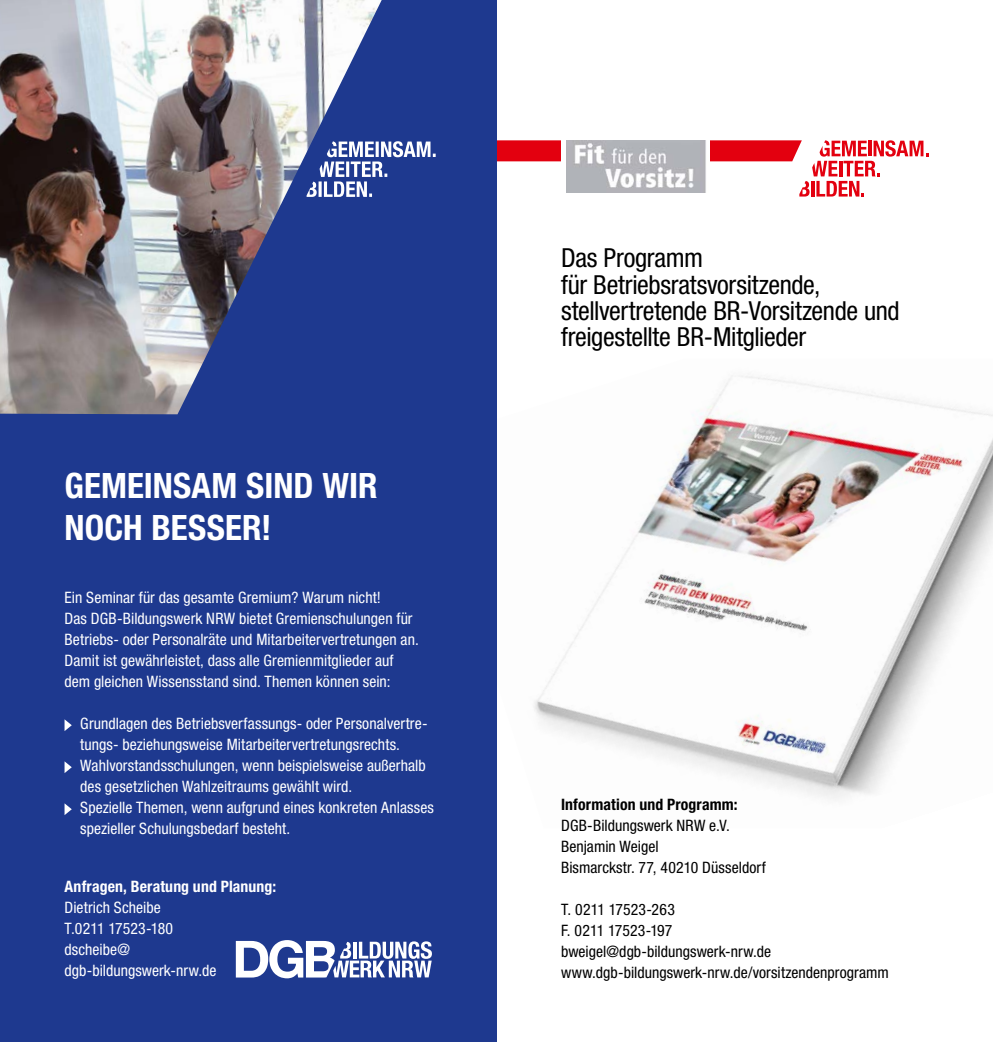
<style>
.page{position:relative;width:993px;height:1042px;background:#fff}
.page>*{position:absolute;margin:0;border:0;box-sizing:border-box;transform-origin:0 0}
.t1{font:700 condensed 35px/42px "Helvetica Neue LT Std";color:#fff}
.t2{font:condensed 26.25px/26.2px "Helvetica Neue LT Std";letter-spacing:-.01em;color:#000}
.t3{font:condensed 15.75px/21px "Helvetica Neue LT Std";color:#fff}
.t4{font:condensed 15.75px/21px "Helvetica Neue LT Std";color:#000}
.t5{font:700 condensed 15.75px "Helvetica Neue LT Std";letter-spacing:.01em;color:#fff}
.t6{font:700 condensed 15.75px "Helvetica Neue LT Std";letter-spacing:.01em;color:#000}
</style>
<div class="page">
<svg style="left:496px;top:140px;width:432px;height:57px"></svg>
<img style="left:496px;top:359px;width:496px;height:469px">
<div style="left:561px;top:139px;width:148px;height:67px;background:#fff"></div>
<img style="left:566px;top:140px;width:140px;height:52px">
<div style="left:0;top:0;width:496px;height:1042px;background:#1e398f"></div>
<svg style="left:64px;top:719px;width:8px;height:12px"></svg>
<svg style="left:64px;top:761px;width:8px;height:12px"></svg>
<svg style="left:64px;top:803px;width:8px;height:12px"></svg>
<svg style="left:236px;top:940px;width:196px;height:38px"></svg>
<svg style="left:381px;top:141px;width:54px;height:36px"></svg>
<img style="left:0;top:0;width:381px;height:414px">
<h1 class="t1" style="left:64px;top:464px;width:314px">GEMEINSAM SIND WIR<br>NOCH BESSER!</h1>
<p class="t3" style="left:64px;top:587px;width:355px">Ein Seminar für das gesamte Gremium? Warum nicht!<br>Das DGB-Bildungswerk NRW bietet Gremienschulungen für Betriebs- oder Personalräte und Mitarbeitervertretungen an.<br>Damit ist gewährleistet, dass alle Gremienmitglieder auf dem gleichen Wissensstand sind. Themen können sein:</p>
<p class="t3" style="left:80px;top:713px;width:355px">Grundlagen des Betriebsverfassungs- oder Personalvertre&shy;tungs- beziehungsweise Mitarbeitervertretungsrechts.<br>Wahlvorstandsschulungen, wenn beispielsweise außerhalb des gesetzlichen Wahlzeitraums gewählt wird.<br>Spezielle Themen, wenn aufgrund eines konkreten Anlasses spezieller Schulungsbedarf besteht.</p>
<p class="t5" style="left:64px;top:877px;width:213px">Anfragen, Beratung und Planung:</p>
<p class="t3" style="left:64px;top:897px;width:153px">Dietrich Scheibe<br>T.0211 17523-180 dscheibe@ dgb-bildungswerk-nrw.de</p>
<h2 class="t2" style="left:561px;top:245px;width:340px">Das Programm<br>für Betriebsratsvorsitzende, stellvertretende BR-Vorsitzende und freigestellte BR-Mitglieder</h2>
<p class="t6" style="left:561px;top:795px;width:178px">Information und Programm:</p>
<p class="t4" style="left:561px;top:815px;width:206px">DGB-Bildungswerk NRW e.V.<br>Benjamin Weigel<br>Bismarckstr. 77, 40210 Düsseldorf</p>
<p class="t4" style="left:561px;top:899px;width:329px">T. 0211 17523-263<br>F. 0211 17523-197<br>bweigel@dgb-bildungswerk-nrw.de www.dgb-bildungswerk-nrw.de/vorsitzendenprogramm</p>
</div>
